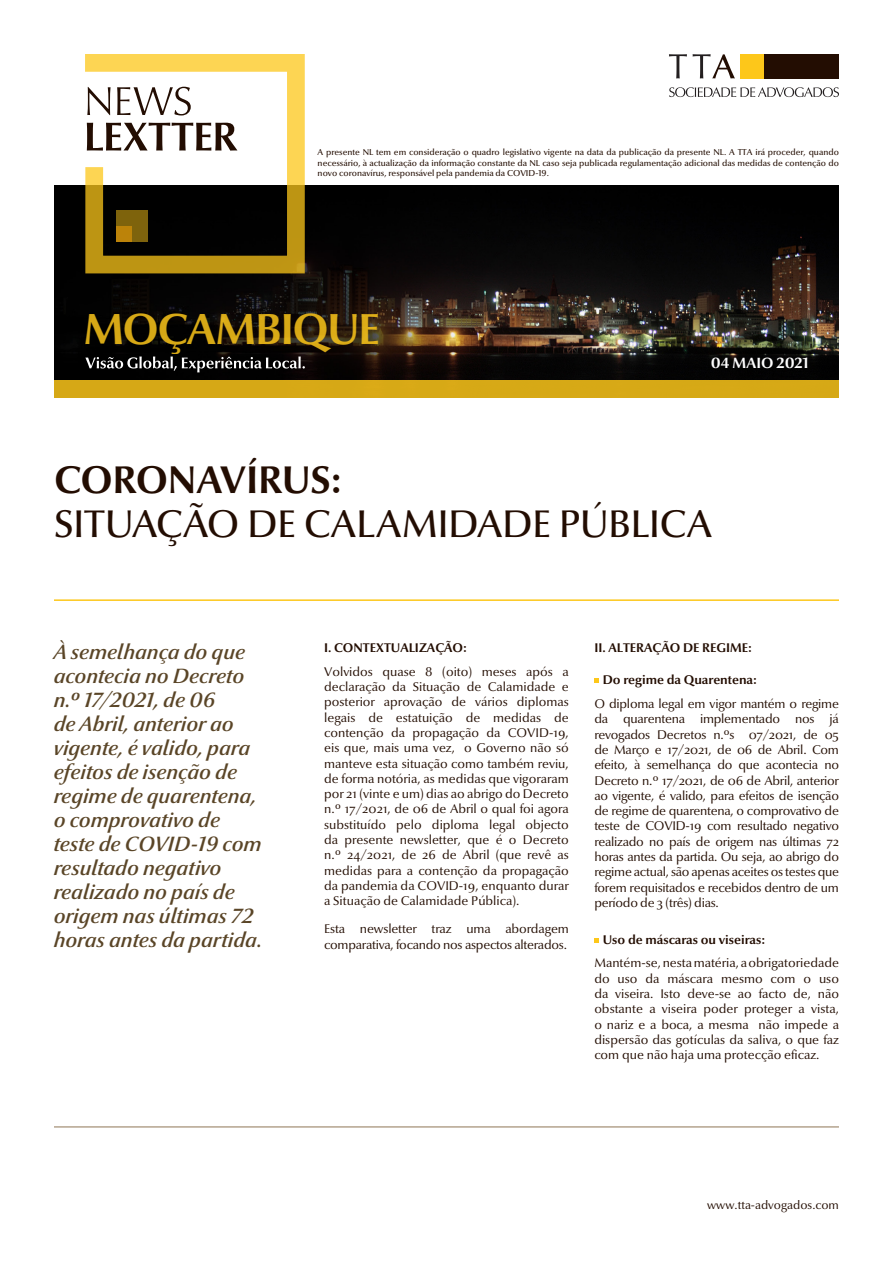
<style>
.page{position:relative;width:893px;height:1263px;background:#fff}
.page>*{position:absolute;margin:0;border:0;box-sizing:border-box;transform-origin:0 0}
.t1{font:700 43.95px "Optima Nova LT";letter-spacing:-.035em;color:#fdc71a}
.Título_1ªpag{font:500 39px "Optima Nova LT";letter-spacing:-.015em;color:#230d02}
.Título_1ªpag-2{font:700 39px "Optima Nova LT";letter-spacing:-.005em;color:#230d02}
.Destaque{font:italic 600 21px/24px "Optima Nova LT";color:#5a4527}
.t2{font:700 15px "Optima Nova LT";color:#fff}
.Corpo_de_texto{font:12.75px/15.3px "Optima Nova LT Regular Os F";letter-spacing:-.01em;color:#230d02;text-align:justify}
.Corpo_de_texto_Subtí{font:700 12.75px "Optima Nova LT";color:#230d02}
.t3{font:12px "Optima Nova LT Regular Os F";color:#230d02}
.Corpo_de_texto_Subtí-2{font:500 8.7px/10.5px "Optima Nova LT";color:#230d02;text-align:justify}
</style>
<div class="page">
<img style="left:54px;top:185px;width:785px;height:196px">
<div style="left:54px;top:381px;width:785px;height:17px;background:#d6a916"></div>
<svg style="left:73px;top:54px;width:233px;height:221px"></svg>
<div style="left:116px;top:226px;width:16px;height:15px;background:#bc8309"></div>
<div style="left:764px;top:54px;width:74px;height:24px;background:#230d02"></div>
<div style="left:740px;top:54px;width:24px;height:24px;background:#fdc71a"></div>
<svg style="left:669px;top:87px;width:170px;height:10px"></svg>
<svg style="left:669px;top:54px;width:66px;height:24px"></svg>
<svg style="left:85px;top:356px;width:220px;height:16px;background:#3c3b3b"></svg>
<svg style="left:87px;top:123px;width:150px;height:28px"></svg>
<svg style="left:87px;top:87px;width:104px;height:28px"></svg>
<hr style="left:54px;top:1126px;width:785px;height:2px;background:#b4a38e">
<hr style="left:54px;top:599px;width:785px;height:2px;background:#fdc71a">
<svg style="left:594px;top:679px;width:5px;height:4px"></svg>
<svg style="left:594px;top:938px;width:5px;height:4px"></svg>
<p class="Corpo_de_texto_Subtí-2" style="left:318px;top:147px;width:523px">A presente NL tem em consideração o quadro legislativo vigente na data da publicação da presente NL. A TTA irá proceder, quando necessário, à actualização da informação constante da NL caso seja publicada regulamentação adicional das medidas de contenção do novo coronavírus, responsável pela pandemia da COVID-19.</p>
<h1 class="t1" style="left:84px;top:303px;width:298px">MOÇAMBIQUE</h1>
<p class="t2" style="left:711px;top:354px;width:100px">04 MAIO 2021</p>
<p class="Título_1ªpag-2" style="left:54px;top:457px;width:290px">CORONAVÍRUS:</p>
<p class="Título_1ªpag" style="left:54px;top:501px;width:660px">SITUAÇÃO DE CALAMIDADE PÚBLICA</p>
<p class="Destaque" style="left:54px;top:640px;width:210px">À semelhança do que acontecia no Decreto n.º 17/2021, de 06<br>de Abril, anterior ao vigente, é valido, para efeitos de isenção de regime de quarentena, o comprovativo de teste de COVID-19 com resultado negativo realizado no país de origem nas últimas 72 horas antes da partida.</p>
<p class="Corpo_de_texto_Subtí" style="left:324px;top:640px;width:144px">I. CONTEXTUALIZAÇÃO:</p>
<p class="Corpo_de_texto" style="left:324px;top:664px;width:246px">Volvidos quase 8 (oito) meses após a declaração da Situação de Calamidade e posterior aprovação de vários diplomas legais de estatuição de medidas de contenção da propagação da COVID-19, eis que, mais uma vez, o Governo não só manteve esta situação como também reviu, de forma notória, as medidas que vigoraram por 21 (vinte e um) dias ao abrigo do Decreto n.º 17/2021, de 06 de Abril o qual foi agora substituído pelo diploma legal objecto da presente newsletter, que é o Decreto n.º 24/2021, de 26 de Abril (que revê as medidas para a contenção da propagação da pandemia da COVID-19, enquanto durar a Situação de Calamidade Pública).</p>
<p class="Corpo_de_texto" style="left:324px;top:921px;width:246px">Esta newsletter traz uma abordagem comparativa, focando nos aspectos alterados.</p>
<p class="Corpo_de_texto_Subtí" style="left:594px;top:640px;width:159px">II. ALTERAÇÃO DE REGIME:</p>
<p class="Corpo_de_texto_Subtí" style="left:603px;top:672px;width:156px">Do regime da Quarentena:</p>
<p class="Corpo_de_texto" style="left:594px;top:696px;width:246px">O diploma legal em vigor mantém o regime da quarentena implementado nos já revogados Decretos n.ºs 07/2021, de 05 de Março e 17/2021, de 06 de Abril. Com efeito, à semelhança do que acontecia no Decreto n.º 17/2021, de 06 de Abril, anterior ao vigente, é valido, para efeitos de isenção de regime de quarentena, o comprovativo de teste de COVID-19 com resultado negativo realizado no país de origem nas últimas 72 horas antes da partida. Ou seja, ao abrigo do regime actual, são apenas aceites os testes que forem requisitados e recebidos dentro de um período de 3 (três) dias.</p>
<p class="Corpo_de_texto_Subtí" style="left:603px;top:932px;width:164px">Uso de máscaras ou viseiras:</p>
<p class="Corpo_de_texto" style="left:594px;top:955px;width:246px">Mantém-se, nesta matéria, a obrigatoriedade do uso da máscara mesmo com o uso da viseira. Isto deve-se ao facto de, não obstante a viseira poder proteger a vista, o nariz e a boca, a mesma não impede a dispersão das gotículas da saliva, o que faz com que não haja uma protecção eficaz.</p>
<p class="t3" style="left:707px;top:1198px;width:133px">www.tta-advogados.com</p>
</div>
